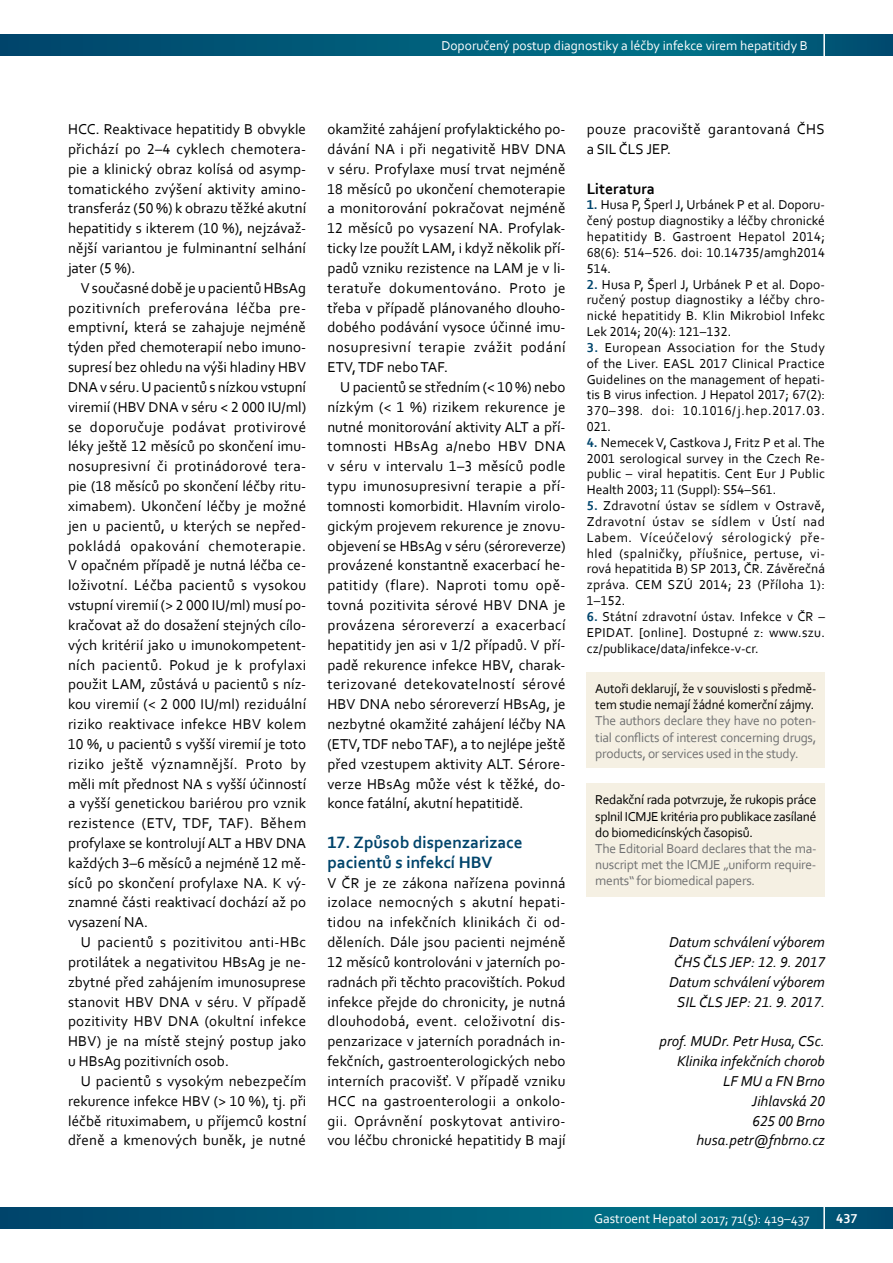
<style>
.page{position:relative;width:893px;height:1263px;background:#fff}
.page>*{position:absolute;margin:0;border:0;box-sizing:border-box;transform-origin:0 0}
.t1{font:700 17.25px/19.8px "Corbel";color:#00446b}
.t2{font:700 15.75px "Corbel";color:#000}
.t3{font:15px/19.8px "Corbel";letter-spacing:.01em;color:#000;text-align:justify}
.t4{font:italic 15px/19.8px "Corbel";color:#000;text-align:center}
.t5{font:13.5px/15.8px "Corbel";color:#000;text-align:justify}
.t6{font:13.5px/16.2px "Corbel";letter-spacing:-.02em;color:#707172;text-align:justify}
.t7{font:13.5px "Corbel";color:#fff}
.t8{font:13.5px/16.2px "Corbel";color:#000;scale:.96 1}
.t9{font:700 13.5px "Corbel";color:#fff}
.s1{font-weight:700;color:#00446b}
</style>
<div class="page">
<svg style="left:0;top:34px;width:893px;height:22px;background:#005b79"></svg>
<hr style="left:823px;top:0;width:2px;height:79px;background:#fff">
<svg style="left:0;top:1207px;width:893px;height:22px;background:#005b79"></svg>
<hr style="left:823px;top:1184px;width:2px;height:79px;background:#fff">
<div style="left:587px;top:673px;width:238px;height:95px;background:#f5f0e3"></div>
<div style="left:587px;top:783px;width:238px;height:114px;background:#f5f0e3"></div>
<p class="t7" style="left:441px;top:37px;width:368px">Doporučený postup diagnostiky a léčby infekce virem hepatitidy B</p>
<p class="t7" style="left:531px;top:37px;width:279px">Hereditárny angioedém ako príčina bol stí brucha</p>
<p class="t3" style="left:68px;top:119px;width:240px;text-align:left">HCC. Reaktivace hepatitidy B obvykle přichází po 2–4 cyklech chemotera&shy;pie a klinický obraz kolísá od asymp&shy;tomatického zvýšení aktivity amino&shy;transferáz (50 %) k obrazu těžké akutní hepatitidy s ikterem (10 %), nejzávaž&shy;nější variantou je fulminantní selhání jater (5 %).</p>
<p class="t3" style="left:68px;top:278px;width:240px;text-indent:13px">V současné době je u pacientů HBsAg pozitivních preferována léčba pre&shy;emptivní, která se zahajuje nejméně týden před chemoterapií nebo imuno&shy;supresí bez ohledu na výši hladiny HBV DNA v séru. Upacientů s nízkou vstupní viremií (HBV DNA v séru &lt; 2 000 IU/ml) se doporučuje podávat protivirové léky ještě 12 měsíců po skončení imu&shy;nosupresivní či protinádorové tera&shy;pie (18 měsíců po skončení léčby ritu&shy;ximabem). Ukončení léčby je možné jen u pacientů, u kterých se nepřed&shy;pokládá opakování chemoterapie.<br>V opačném případě je nutná léčba ce&shy;loživotní. Léčba pacientů s vysokou vstupní viremií (&gt; 2 000 IU/ml) musí po&shy;kračovat až do dosažení stejných cílo&shy;vých kritérií jako u imunokompetent&shy;ních pacientů. Pokud je k profylaxi použit LAM, zůstává u pacientů s níz&shy;kou viremií (&lt; 2 000 IU/ml) reziduální riziko reaktivace infekce HBV kolem 10 %, u pacientů s vyšší viremií je toto riziko ještě významnější. Proto by měli mít přednost NA s vyšší účinností a vyšší genetickou bariérou pro vznik rezistence (ETV, TDF, TAF). Během profylaxe se kontrolují ALT a HBV DNA každých 3–6 měsíců a nejméně 12 mě&shy;síců po skončení profylaxe NA. K vý&shy;znamné části reaktivací dochází až po vysazení NA.</p>
<p class="t3" style="left:68px;top:932px;width:240px;text-indent:13px">U pacientů s pozitivitou anti-HBc protilátek a negativitou HBsAg je ne&shy;zbytné před zahájením imunosuprese stanovit HBV DNA v séru. V případě pozitivity HBV DNA (okultní infekce HBV) je na místě stejný postup jako u HBsAg pozitivních osob.</p>
<p class="t3" style="left:68px;top:1071px;width:240px;text-indent:13px">U pacientů s vysokým nebezpečím rekurence infekce HBV (&gt; 10 %), tj. při léčbě rituximabem, u příjemců kostní dřeně a kmenových buněk, je nutné</p>
<p class="t3" style="left:327px;top:119px;width:240px">okamžité zahájení profylaktického po&shy;dávání NA i při negativitě HBV DNA v séru. Profylaxe musí trvat nejméně 18 měsíců po ukončení chemoterapie a monitorování pokračovat nejméně 12 měsíců po vysazení NA. Profylak&shy;ticky lze použít LAM, i když několik pří&shy;padů vzniku rezistence na LAM je v li&shy;teratuře dokumentováno. Proto je třeba v případě plánovaného dlouho&shy;dobého podávání vysoce účinné imu&shy;nosupresivní terapie zvážit podání ETV, TDF nebo TAF.</p>
<p class="t3" style="left:327px;top:377px;width:240px;text-indent:13px">U pacientů se středním (&lt; 10 %) nebo nízkým (&lt; 1 %) rizikem rekurence je nutné monitorování aktivity ALT a pří&shy;tomnosti HBsAg a/nebo HBV DNA v séru v intervalu 1–3 měsíců podle typu imunosupresivní terapie a pří&shy;tomnosti komorbidit. Hlavním virolo&shy;gickým projevem rekurence je znovu&shy;objevení se HBsAg v séru (séroreverze) provázené konstantně exacerbací he&shy;patitidy (flare). Naproti tomu opě&shy;tovná pozitivita sérové HBV DNA je provázena séroreverzí a exacerbací hepatitidy jen asi v 1/2 případů. V pří&shy;padě rekurence infekce HBV, charak&shy;terizované detekovatelností sérové HBV DNA nebo séroreverzí HBsAg, je nezbytné okamžité zahájení léčby NA (ETV, TDF nebo TAF), a to nejlépe ještě před vzestupem aktivity ALT. Sérore&shy;verze HBsAg může vést k těžké, do&shy;konce fatální, akutní hepatitidě.</p>
<p class="t1" style="left:327px;top:832px;width:197px">17. Způsob dispenzarizace pacientů s infekcí HBV</p>
<p class="t3" style="left:327px;top:872px;width:240px">V ČR je ze zákona nařízena povinná izolace nemocných s akutní hepati&shy;tidou na infekčních klinikách či od&shy;děleních. Dále jsou pacienti nejméně 12 měsíců kontrolováni v jaterních po&shy;radnách při těchto pracovištích. Pokud infekce přejde do chronicity, je nutná dlouhodobá, event. celoživotní dis&shy;penzarizace v jaterních poradnách in&shy;fekčních, gastroenterologických nebo interních pracovišť. V případě vzniku HCC na gastroenterologii a onkolo&shy;gii. Oprávnění poskytovat antiviro&shy;vou léčbu chronické hepatitidy B mají</p>
<p class="t3" style="left:587px;top:119px;width:240px">pouze pracoviště garantovaná ČHS a SIL ČLS JEP.</p>
<p class="t2" style="left:587px;top:179px;width:70px">Literatura</p>
<p class="t5" style="left:587px;top:197px;width:240px"><span class="s1">1.</span> Husa P, Šperl J, Urbánek P et al. Doporu&shy;čený postup diagnostiky a léčby chronické hepatitidy B. Gastroent Hepatol 2014; 68(6): 514–526. doi: 10.14735/amgh2014<br>514.</p>
<p class="t5" style="left:587px;top:276px;width:240px"><span class="s1">2.</span> Husa P, Šperl J, Urbánek P et al. Dopo&shy;ručený postup diagnostiky a léčby chro&shy;nické hepatitidy B. Klin Mikrobiol Infekc Lek 2014; 20(4): 121–132.</p>
<p class="t5" style="left:587px;top:339px;width:240px"><span class="s1">3.</span> European Association for the Study of the Liver. EASL 2017 Clinical Practice Guidelines on the management of hepati&shy;tis B virus infection. J Hepatol 2017; 67(2):<br>370–398. doi: 10.1016/j.hep.2017.03.<br>021.</p>
<p class="t5" style="left:587px;top:434px;width:240px"><span class="s1">4.</span> Nemecek V, Castkova J, Fritz P et al. The 2001 serological survey in the Czech Re&shy;public – viral hepatitis. Cent Eur J Public Health 2003; 11 (Suppl): S54–S61.</p>
<p class="t5" style="left:587px;top:497px;width:240px"><span class="s1">5.</span> Zdravotní ústav se sídlem v Ostravě, Zdravotní ústav se sídlem v Ústí nad Labem. Víceúčelový sérologický pře&shy;hled (spalničky, příušnice, pertuse, vi&shy;rová hepatitida B) SP 2013, ČR. Závěrečná zpráva. CEM SZÚ 2014; 23 (Příloha 1):<br>1–152.</p>
<p class="t5" style="left:587px;top:608px;width:240px"><span class="s1">6.</span> Státní zdravotní ústav. Infekce v ČR – EPIDAT. [online]. Dostupné z: www.szu. cz/publikace/data/infekce-v-cr.</p>
<p class="t8" style="left:595px;top:680px;width:232px">Autoři deklarují, že v souvislosti s předmě&shy;tem studie nemají žádné komerční zájmy.</p>
<p class="t6" style="left:595px;top:712px;width:223px">The authors declare they have no poten&shy;tial conflicts of interest concerning drugs, products, or services used in the study.</p>
<p class="t5" style="left:595px;top:791px;width:223px;line-height:16.2px">Redakční rada potvrzuje, že rukopis práce splnil ICMJE kritéria pro publikace zasílané do biomedicínských časopisů.</p>
<p class="t6" style="left:595px;top:840px;width:223px">The Editorial Board declares that the ma&shy;nuscript met the ICMJE „uniform require&shy;ments“ for biomedical papers.</p>
<p class="t4" style="left:669px;top:932px;width:157px">Datum schválení výborem<br>ČHS ČLS JEP: 12. 9. 2017<br>Datum schválení výborem<br>SIL ČLS JEP: 21. 9. 2017.</p>
<p class="t4" style="left:659px;top:1031px;width:167px;text-align:right">prof. MUDr. Petr Husa, CSc.<br>Klinika infekčních chorob<br>LF MU a FN Brno<br>Jihlavská 20<br>625 00 Brno husa.petr@fnbrno.cz</p>
<p class="t7" style="left:594px;top:1210px;width:217px">Gastroent Hepatol 2017; 71(5): 419–437</p>
<p class="t9" style="left:836px;top:1210px;width:23px">437</p>
</div>
